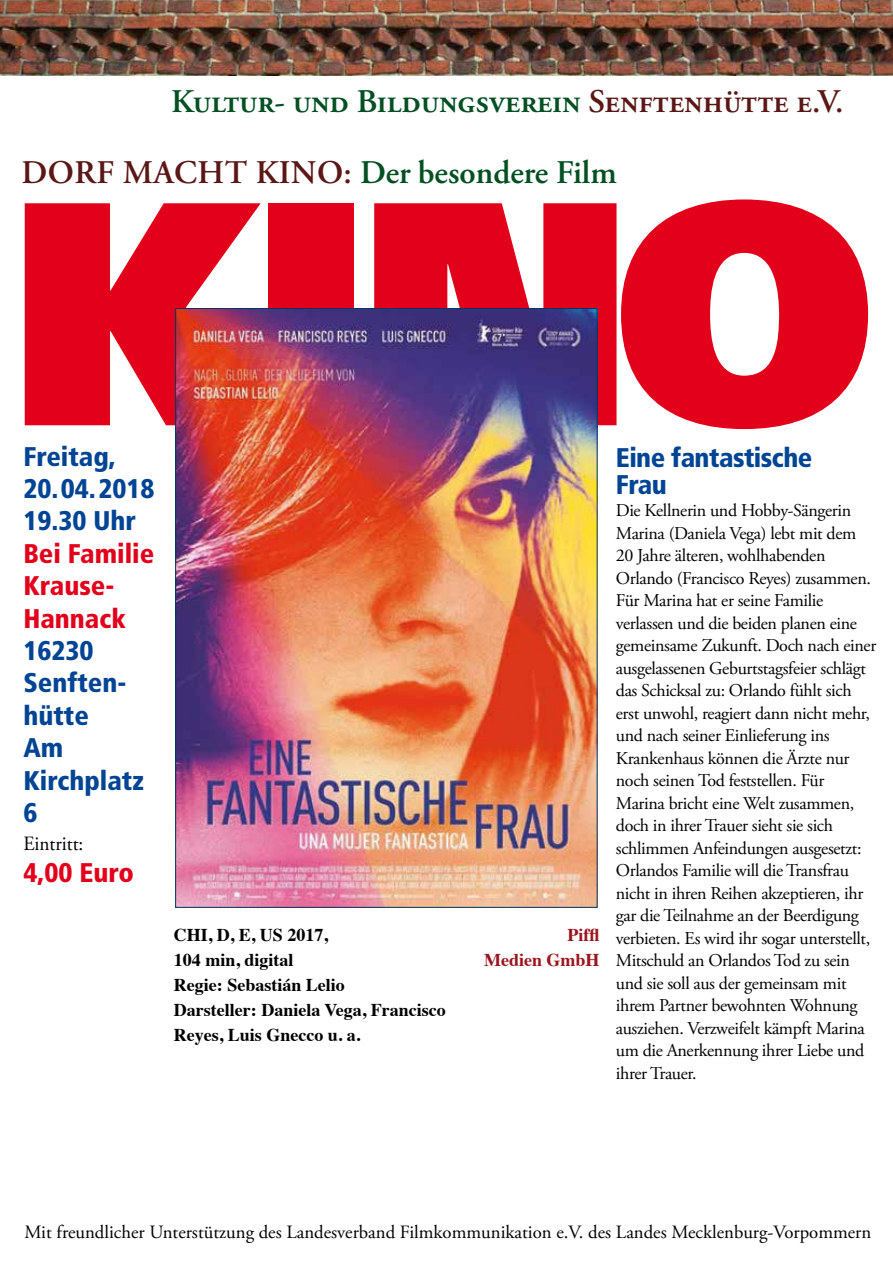
<style>
.page{position:relative;width:893px;height:1263px;background:#fff}
.page>*{position:absolute;margin:0;border:0;box-sizing:border-box;transform-origin:0 0}
.t1{font:900 318px "Frutiger LT Std";color:#e2001a}
.t2{font:600 33px "Adobe Garamond Pro";letter-spacing:-.005em;color:#025022}
.t3{font:600 33px "Adobe Garamond Pro";letter-spacing:.015em;color:#025022}
.t4{font:900 condensed 27px/32.4px "Frutiger LT Std";color:#004494}
.t5{font:900 condensed 27px/32.4px "Frutiger LT Std";color:#e2001a}
.t6{font:900 condensed 27px/27px "Frutiger LT Std";letter-spacing:-.02em;color:#004494}
.t7{font:20.25px "Adobe Garamond Pro";color:#000;scale:.95 1}
.t8{font:18.75px "Adobe Garamond Pro";color:#000}
.t9{font:18px/22.5px "Adobe Garamond Pro";letter-spacing:-.02em;color:#000}
.t10{font:700 18px/25.2px "Times";color:#000}
.t11{font:700 18px/25.2px "Times";color:#9a141c;text-align:right}
.s1{color:#5b1716}
</style>
<div class="page">
<img style="left:177px;top:310px;width:418px;height:596px">
<img style="left:0;top:0;width:893px;height:75px">
<h2 class="t2" style="left:171px;top:82px;width:674px">Kultur- und Bildungsverein <span class="s1">Senftenhütte e.V.</span></h2>
<h2 class="t3" style="left:21px;top:154px;width:597px"><span class="s1">Dorf macht Kino:</span> Der besondere Film</h2>
<h1 class="t1" style="left:12px;top:120px;width:864px">KINO</h1>
<h3 class="t4" style="left:23px;top:440px;width:133px">Freitag,<br>20.04.2018<br>19.30 Uhr</h3>
<h3 class="t5" style="left:23px;top:537px;width:132px">Bei Familie<br>Krause-<br>Hannack</h3>
<h3 class="t4" style="left:23px;top:634px;width:122px">16230<br>Senften&shy;hütte<br>Am<br>Kirchplatz<br>6</h3>
<p class="t7" style="left:23px;top:831px;width:65px">Eintritt:</p>
<h3 class="t5" style="left:23px;top:856px;width:112px">4,00 Euro</h3>
<p class="t10" style="left:174px;top:920px;width:273px">CHI, D, E, US 2017,<br>104 min, digital<br>Regie: Sebastián Lelio<br>Darsteller: Daniela Vega, Francisco<br>Reyes, Luis Gnecco u. a.</p>
<p class="t11" style="left:484px;top:920px;width:117px">Piffl<br>Medien GmbH</p>
<h3 class="t6" style="left:616px;top:444px;width:198px">Eine fantastische<br>Frau</h3>
<p class="t9" style="left:616px;top:500px;width:262px">Die Kellnerin und Hobby-Sängerin Marina (Daniela Vega) lebt mit dem 20 Jahre älteren, wohlhabenden Orlando (Francisco Reyes) zusammen.<br>Für Marina hat er seine Familie verlassen und die beiden planen eine gemeinsame Zukunft. Doch nach einer ausgelassenen Geburtstagsfeier schlägt das Schicksal zu: Orlando fühlt sich erst unwohl, reagiert dann nicht mehr, und nach seiner Einlieferung ins Krankenhaus können die Ärzte nur noch seinen Tod feststellen. Für Marina bricht eine Welt zusammen, doch in ihrer Trauer sieht sie sich schlimmen Anfeindungen ausgesetzt:<br>Orlandos Familie will die Transfrau nicht in ihren Reihen akzeptieren, ihr gar die Teilnahme an der Beerdigung verbieten. Es wird ihr sogar unterstellt, Mitschuld an Orlandos Tod zu sein und sie soll aus der gemeinsam mit ihrem Partner bewohnten Wohnung ausziehen. Verzweifelt kämpft Marina um die Anerkennung ihrer Liebe und ihrer Trauer.</p>
<p class="t8" style="left:24px;top:1221px;width:848px">Mit freundlicher Unterstützung des Landesverband Filmkommunikation e.V. des Landes Mecklenburg-Vorpommern</p>
</div>
